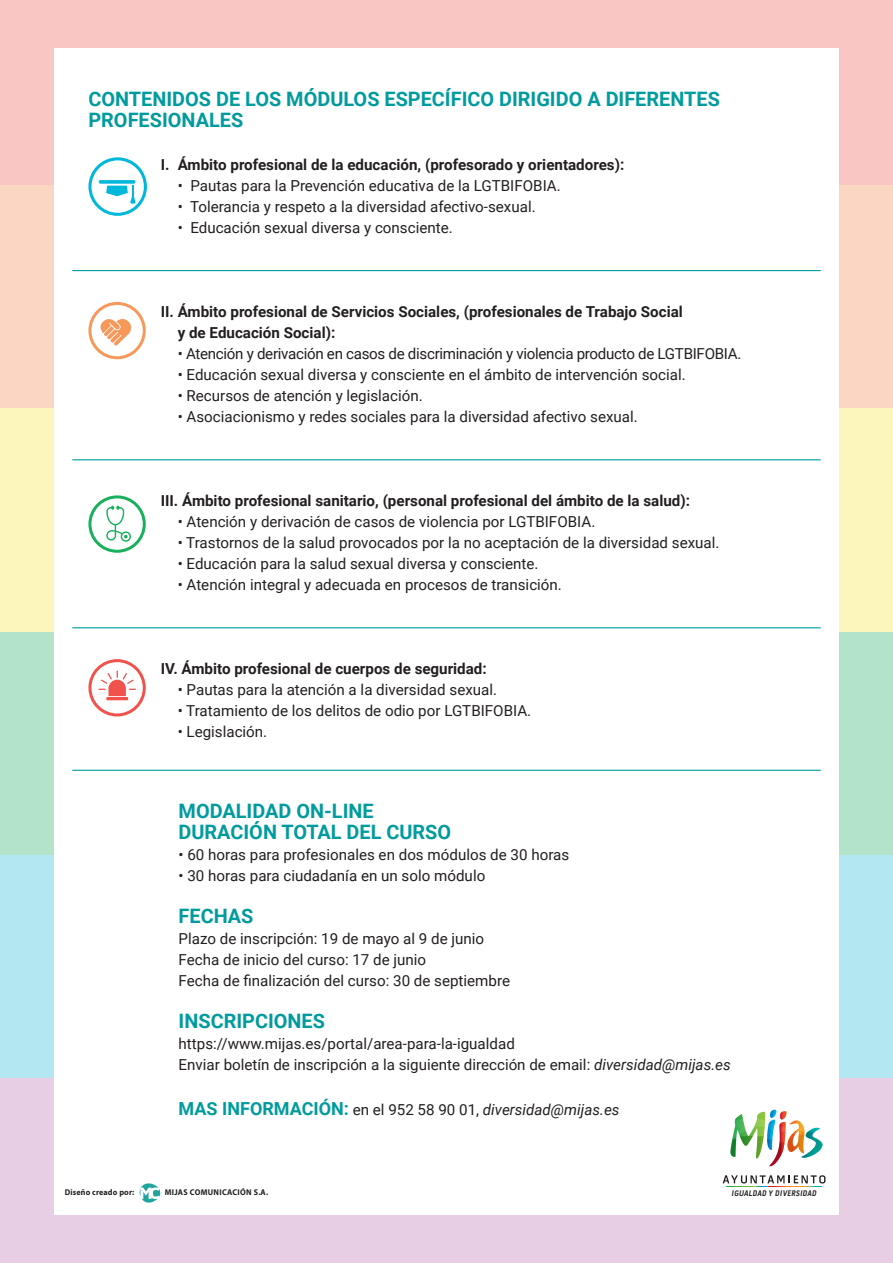
<style>
.page{position:relative;width:893px;height:1263px;background:#fff}
.page>*{position:absolute;margin:0;border:0;box-sizing:border-box;transform-origin:0 0}
.t1{font:700 19.95px/21px "Roboto";color:#009b9e}
.t2{font:15.15px "Roboto";color:#231f20}
.t3{font:700 15.15px "Roboto";color:#231f20}
.t4{font:15.15px "Roboto";letter-spacing:-.02em;color:#231f20}
.t5{font:italic 15.15px "Roboto";color:#231f20}
.t6{font:700 8.4px "Myriad Pro";letter-spacing:.025em;color:#231f20;scale:.95 1}
.t7{font:8.25px "Pill Gothic 300 mg Bold Obq";letter-spacing:.03em;color:#231f20}
.s1{font-style:italic}
.s2{font-weight:700;font-style:normal;font-size:18px;color:#009b9e}
.s3{font-style:normal}
</style>
<div class="page">
<div style="left:0;top:855px;width:893px;height:223px;background:#b3e8f2"></div>
<div style="left:0;top:631px;width:893px;height:224px;background:#b3e4ca"></div>
<div style="left:0;top:1078px;width:893px;height:185px;background:#e8cee4"></div>
<div style="left:0;top:185px;width:893px;height:223px;background:#fbd7c3"></div>
<div style="left:0;top:408px;width:893px;height:223px;background:#fcf5bc"></div>
<div style="left:0;top:0;width:893px;height:185px;background:#f9c6c4"></div>
<div style="left:54px;top:48px;width:785px;height:1167px;background:#fff"></div>
<svg style="left:139px;top:1183px;width:21px;height:20px"></svg>
<svg style="left:90px;top:661px;width:54px;height:54px"></svg>
<div style="left:88px;top:659px;width:58px;height:57px;border:3px solid #f0524c;border-radius:50%"></div>
<hr style="left:106px;top:697px;width:22px;height:3px;background:#f0524c">
<svg style="left:99px;top:671px;width:37px;height:25px"></svg>
<svg style="left:90px;top:497px;width:54px;height:54px"></svg>
<div style="left:88px;top:495px;width:58px;height:58px;border:3px solid #18b05c;border-radius:50%"></div>
<svg style="left:106px;top:506px;width:25px;height:36px"></svg>
<div style="left:88px;top:157px;width:59px;height:59px;border:3px solid #00b8d9;border-radius:50%"></div>
<svg style="left:99px;top:180px;width:36px;height:4px"></svg>
<svg style="left:106px;top:186px;width:30px;height:18px"></svg>
<svg style="left:90px;top:303px;width:54px;height:55px"></svg>
<div style="left:88px;top:302px;width:58px;height:57px;border:3px solid #f7985b;border-radius:50%"></div>
<svg style="left:97px;top:315px;width:37px;height:32px"></svg>
<hr style="left:72px;top:270px;width:749px;height:1px;background:#009b9e">
<hr style="left:72px;top:459px;width:749px;height:1px;background:#009b9e">
<hr style="left:72px;top:627px;width:749px;height:1px;background:#009b9e">
<hr style="left:72px;top:770px;width:749px;height:1px;background:#009b9e">
<img style="left:730px;top:1110px;width:92px;height:56px">
<svg style="left:726px;top:1186px;width:96px;height:1px"></svg>
<svg style="left:723px;top:1175px;width:102px;height:8px"></svg>
<p class="t1" style="left:88px;top:88px;width:633px">CONTENIDOS DE LOS MÓDULOS ESPECÍFICO DIRIGIDO A DIFERENTES<br>PROFESIONALES</p>
<p class="t3" style="left:161px;top:154px;width:465px">I. Ámbito profesional de la educación, (profesorado y orientadores):</p>
<p class="t2" style="left:178px;top:175px;width:384px">• Pautas para la Prevención educativa de la LGTBIFOBIA.</p>
<p class="t2" style="left:178px;top:196px;width:359px">• Tolerancia y respeto a la diversidad afectivo-sexual.</p>
<p class="t2" style="left:178px;top:217px;width:276px">• Educación sexual diversa y consciente.</p>
<p class="t3" style="left:161px;top:301px;width:524px">II. Ámbito profesional de Servicios Sociales, (profesionales de Trabajo Social</p>
<p class="t3" style="left:178px;top:322px;width:159px">y de Educación Social):</p>
<p class="t4" style="left:178px;top:343px;width:565px">• Atención y derivación en casos de discriminación y violencia producto de LGTBIFOBIA.</p>
<p class="t2" style="left:178px;top:364px;width:509px">• Educación sexual diversa y consciente en el ámbito de intervención social.</p>
<p class="t2" style="left:178px;top:385px;width:247px">• Recursos de atención y legislación.</p>
<p class="t2" style="left:178px;top:406px;width:462px">• Asociacionismo y redes sociales para la diversidad afectivo sexual.</p>
<p class="t3" style="left:161px;top:490px;width:531px">III. Ámbito profesional sanitario, (personal profesional del ámbito de la salud):</p>
<p class="t2" style="left:178px;top:511px;width:419px">• Atención y derivación de casos de violencia por LGTBIFOBIA.</p>
<p class="t2" style="left:178px;top:532px;width:543px">• Trastornos de la salud provocados por la no aceptación de la diversidad sexual.</p>
<p class="t2" style="left:178px;top:553px;width:362px">• Educación para la salud sexual diversa y consciente.</p>
<p class="t2" style="left:178px;top:574px;width:386px">• Atención integral y adecuada en procesos de transición.</p>
<p class="t3" style="left:161px;top:658px;width:328px">IV. Ámbito profesional de cuerpos de seguridad:</p>
<p class="t2" style="left:178px;top:679px;width:321px">• Pautas para la atención a la diversidad sexual.</p>
<p class="t2" style="left:178px;top:700px;width:355px">• Tratamiento de los delitos de odio por LGTBIFOBIA.</p>
<p class="t2" style="left:178px;top:721px;width:91px">• Legislación.</p>
<p class="t1" style="left:179px;top:799px;width:197px">MODALIDAD ON-LINE</p>
<p class="t1" style="left:179px;top:820px;width:274px">DURACIÓN TOTAL DEL CURSO</p>
<p class="t2" style="left:179px;top:843px;width:392px">• 60 horas para profesionales en dos módulos de 30 horas</p>
<p class="t2" style="left:179px;top:864px;width:308px">• 30 horas para ciudadanía en un solo módulo</p>
<p class="t1" style="left:179px;top:904px;width:76px">FECHAS</p>
<p class="t2" style="left:179px;top:927px;width:307px">Plazo de inscripción: 19 de mayo al 9 de junio</p>
<p class="t2" style="left:179px;top:948px;width:249px">Fecha de inicio del curso: 17 de junio</p>
<p class="t2" style="left:179px;top:969px;width:333px">Fecha de finalización del curso: 30 de septiembre</p>
<p class="t1" style="left:179px;top:1009px;width:148px">INSCRIPCIONES</p>
<p class="t2" style="left:179px;top:1032px;width:338px">https://www.mijas.es/portal/area-para-la-igualdad</p>
<p class="t2" style="left:179px;top:1053px;width:554px">Enviar boletín de inscripción a la siguiente dirección de email: <span class="s1">diversidad@mijas.es</span></p>
<p class="t5" style="left:179px;top:1098px;width:442px"><span class="s2">MAS INFORMACIÓN:</span> <span class="s3">en el 952 58 90 01,</span> diversidad@mijas.es</p>
<p class="t6" style="left:65px;top:1188px;width:75px">Diseño creado por:</p>
<p class="t6" style="left:165px;top:1188px;width:110px">MIJAS COMUNICACIÓN S.A.</p>
<p class="t7" style="left:732px;top:1188px;width:86px">IGUALDAD Y DIVERSIDAD</p>
</div>
